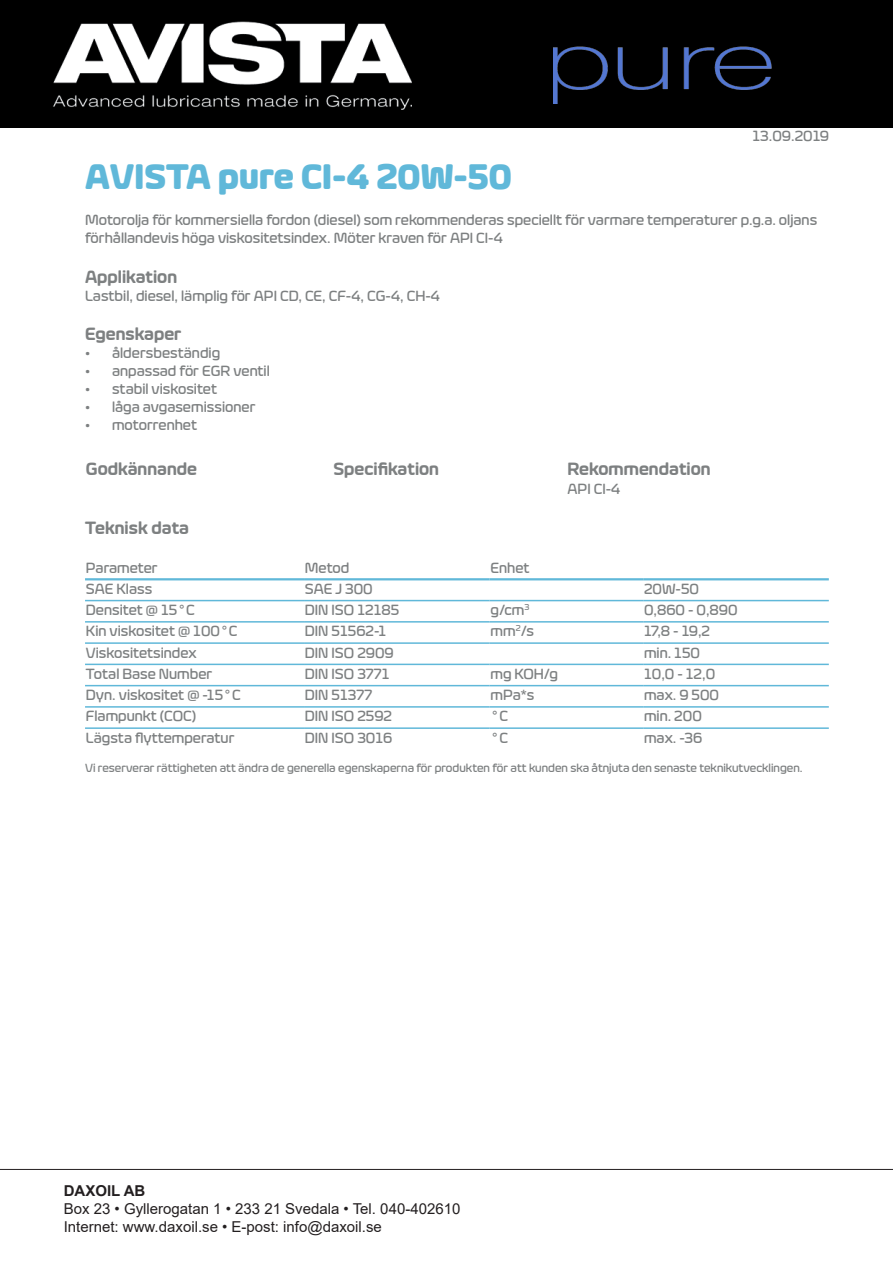
<style>
.page{position:relative;width:893px;height:1263px;background:#fff}
.page>*{position:absolute;margin:0;border:0;box-sizing:border-box;transform-origin:0 0}
.Rubrik{font:700 36px "Eurosoft W03";color:#60b8d9}
.Underrubrik{font:600 18px "Eurosoft W03";color:#7d8081}
.Stycke{font:500 15px/18px "Eurosoft W03";color:#7d8081}
.t1{font:15px "Arial";color:#231f20}
.t2{font:700 15px "Arial";color:#231f20}
.Stycke-2{font:15px "Franklin Gothic";color:#7d8081}
.Stycke-3{font:500 12px "Eurosoft W03";color:#7d8081}
.s1{font-family:"Franklin Gothic";font-weight:400}
.s2{font-family:"Eurosoft W03";font-weight:500}
</style>
<div class="page">
<img style="left:0;top:0;width:893px;height:128px">
<hr style="left:0;top:1169px;width:893px;height:1px;background:#231f20">
<hr style="left:85px;top:621px;width:219px;height:2px;background:#60b8d9">
<hr style="left:304px;top:621px;width:186px;height:2px;background:#60b8d9">
<hr style="left:490px;top:621px;width:153px;height:2px;background:#60b8d9">
<hr style="left:643px;top:621px;width:186px;height:2px;background:#60b8d9">
<hr style="left:85px;top:642px;width:219px;height:2px;background:#60b8d9">
<hr style="left:304px;top:642px;width:186px;height:2px;background:#60b8d9">
<hr style="left:490px;top:642px;width:153px;height:2px;background:#60b8d9">
<hr style="left:643px;top:642px;width:186px;height:2px;background:#60b8d9">
<hr style="left:85px;top:664px;width:219px;height:1px;background:#60b8d9">
<hr style="left:304px;top:664px;width:186px;height:1px;background:#60b8d9">
<hr style="left:490px;top:664px;width:153px;height:1px;background:#60b8d9">
<hr style="left:643px;top:664px;width:186px;height:1px;background:#60b8d9">
<hr style="left:85px;top:685px;width:219px;height:1px;background:#60b8d9">
<hr style="left:304px;top:685px;width:186px;height:1px;background:#60b8d9">
<hr style="left:490px;top:685px;width:153px;height:1px;background:#60b8d9">
<hr style="left:643px;top:685px;width:186px;height:1px;background:#60b8d9">
<hr style="left:85px;top:706px;width:219px;height:2px;background:#60b8d9">
<hr style="left:304px;top:706px;width:186px;height:2px;background:#60b8d9">
<hr style="left:490px;top:706px;width:153px;height:2px;background:#60b8d9">
<hr style="left:643px;top:706px;width:186px;height:2px;background:#60b8d9">
<hr style="left:85px;top:727px;width:219px;height:2px;background:#60b8d9">
<hr style="left:304px;top:727px;width:186px;height:2px;background:#60b8d9">
<hr style="left:490px;top:727px;width:153px;height:2px;background:#60b8d9">
<hr style="left:643px;top:727px;width:186px;height:2px;background:#60b8d9">
<hr style="left:85px;top:578px;width:219px;height:2px;background:#60b8d9">
<hr style="left:304px;top:578px;width:186px;height:2px;background:#60b8d9">
<hr style="left:490px;top:578px;width:153px;height:2px;background:#60b8d9">
<hr style="left:643px;top:578px;width:186px;height:2px;background:#60b8d9">
<hr style="left:85px;top:600px;width:219px;height:1px;background:#60b8d9">
<hr style="left:304px;top:600px;width:186px;height:1px;background:#60b8d9">
<hr style="left:490px;top:600px;width:153px;height:1px;background:#60b8d9">
<hr style="left:643px;top:600px;width:186px;height:1px;background:#60b8d9">
<img style="left:553px;top:32px;width:257px;height:72px">
<p class="Stycke" style="left:752px;top:127px;width:78px">13.09.2019</p>
<p class="Rubrik" style="left:85px;top:155px;width:428px">AVISTA pure CI-4 20W-50</p>
<p class="Stycke" style="left:85px;top:211px;width:734px">Motorolja för kommersiella fordon (diesel) som rekommenderas speciellt för varmare temperaturer p.g.a. oljans förhållandevis höga viskositetsindex. Möter kraven för API CI-4</p>
<p class="Underrubrik" style="left:85px;top:266px;width:94px">Applikation</p>
<p class="Stycke" style="left:85px;top:287px;width:357px">Lastbil, diesel, lämplig för API CD, CE, CF-4, CG-4, CH-4</p>
<p class="Underrubrik" style="left:85px;top:324px;width:98px">Egenskaper</p>
<p class="Stycke" style="left:85px;top:344px;width:137px">• åldersbeständig</p>
<p class="Stycke" style="left:85px;top:362px;width:186px">• anpassad för EGR ventil</p>
<p class="Stycke" style="left:85px;top:380px;width:133px">• stabil viskositet</p>
<p class="Stycke" style="left:85px;top:398px;width:172px">• låga avgasemissioner</p>
<p class="Stycke" style="left:85px;top:416px;width:114px">• motorrenhet</p>
<p class="Underrubrik" style="left:86px;top:459px;width:113px">Godkännande</p>
<p class="Underrubrik" style="left:333px;top:459px;width:107px">Specifikation</p>
<p class="Underrubrik" style="left:567px;top:459px;width:145px">Rekommendation</p>
<p class="Stycke" style="left:567px;top:480px;width:54px">API CI-4</p>
<p class="Underrubrik" style="left:85px;top:517px;width:106px">Teknisk data</p>
<p class="Stycke" style="left:86px;top:558px;width:73px">Parameter</p>
<p class="Stycke" style="left:305px;top:558px;width:46px">Metod</p>
<p class="Stycke" style="left:491px;top:558px;width:41px">Enhet</p>
<p class="Stycke" style="left:86px;top:580px;width:68px">SAE Klass</p>
<p class="Stycke" style="left:305px;top:580px;width:69px">SAE J 300</p>
<p class="Stycke" style="left:644px;top:580px;width:56px">20W-50</p>
<p class="Stycke" style="left:86px;top:601px;width:110px">Densitet @ 15<span class="s1">°</span>C</p>
<p class="Stycke" style="left:305px;top:601px;width:96px">DIN ISO 12185</p>
<p class="Stycke" style="left:491px;top:601px;width:40px">g/cm<sup>3</sup></p>
<p class="Stycke" style="left:644px;top:601px;width:95px">0,860 - 0,890</p>
<p class="Stycke" style="left:86px;top:622px;width:153px">Kin viskositet @ 100<span class="s1">°</span>C</p>
<p class="Stycke" style="left:305px;top:622px;width:83px">DIN 51562-1</p>
<p class="Stycke" style="left:491px;top:622px;width:45px">mm<sup>2</sup>/s</p>
<p class="Stycke" style="left:644px;top:622px;width:68px">17,8 - 19,2</p>
<p class="Stycke" style="left:86px;top:643px;width:112px">Viskositetsindex</p>
<p class="Stycke" style="left:305px;top:643px;width:90px">DIN ISO 2909</p>
<p class="Stycke" style="left:644px;top:643px;width:58px">min. 150</p>
<p class="Stycke" style="left:86px;top:665px;width:128px">Total Base Number</p>
<p class="Stycke" style="left:305px;top:665px;width:86px">DIN ISO 3771</p>
<p class="Stycke" style="left:491px;top:665px;width:69px">mg KOH/g</p>
<p class="Stycke" style="left:644px;top:665px;width:73px">10,0 - 12,0</p>
<p class="Stycke" style="left:86px;top:686px;width:156px">Dyn. viskositet @ -15<span class="s1">°</span>C</p>
<p class="Stycke" style="left:305px;top:686px;width:69px">DIN 51377</p>
<p class="Stycke" style="left:491px;top:686px;width:45px">mPa*s</p>
<p class="Stycke" style="left:644px;top:686px;width:77px">max. 9 500</p>
<p class="Stycke" style="left:86px;top:707px;width:112px">Flampunkt (COC)</p>
<p class="Stycke" style="left:305px;top:707px;width:89px">DIN ISO 2592</p>
<p class="Stycke-2" style="left:491px;top:707px;width:19px">°<span class="s2">C</span></p>
<p class="Stycke" style="left:644px;top:707px;width:59px">min. 200</p>
<p class="Stycke" style="left:86px;top:728px;width:150px">Lägsta flyttemperatur</p>
<p class="Stycke" style="left:305px;top:728px;width:89px">DIN ISO 3016</p>
<p class="Stycke-2" style="left:491px;top:728px;width:19px">°<span class="s2">C</span></p>
<p class="Stycke" style="left:644px;top:728px;width:60px">max. -36</p>
<p class="Stycke-3" style="left:85px;top:761px;width:719px">Vi reserverar rättigheten att ändra de generella egenskaperna för produkten för att kunden ska åtnjuta den senaste teknikutvecklingen.</p>
<p class="t2" style="left:64px;top:1180px;width:83px">DAXOIL AB</p>
<p class="t1" style="left:64px;top:1199px;width:398px">Box 23 • Gyllerogatan 1 • 233 21 Svedala • Tel. 040-402610</p>
<p class="t1" style="left:64px;top:1217px;width:320px">Internet: www.daxoil.se • E-post: info@daxoil.se</p>
</div>
